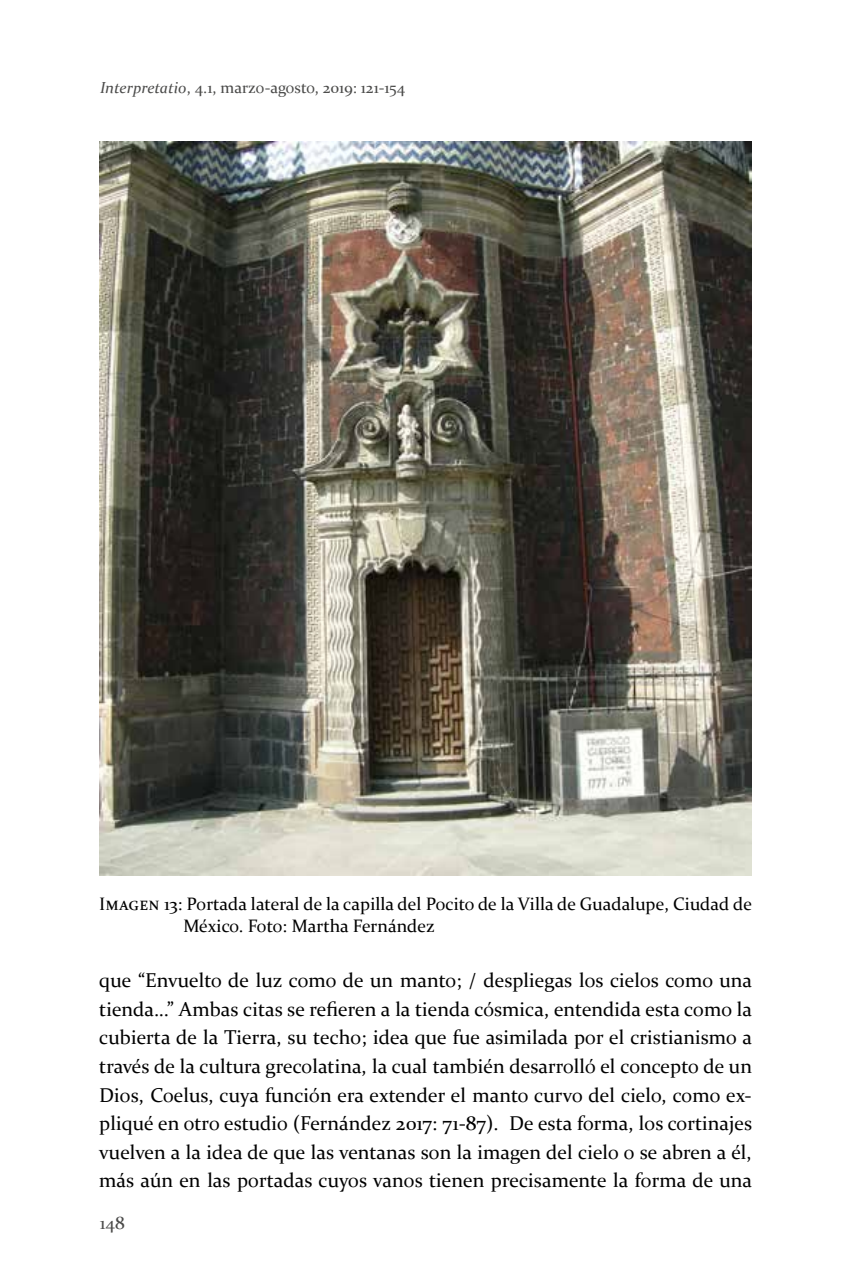
<style>
.page{position:relative;width:851px;height:1276px;background:#fff}
.page>*{position:absolute;margin:0;border:0;box-sizing:border-box;transform-origin:0 0}
.t1{font:20px/28.6px "Constantia";color:#000;text-align:justify}
.t2{font:18px/21.6px "Constantia";color:#000}
.t3{font:18px "Constantia";color:#4a4a49}
.t4{font:16px "Constantia";color:#4a4a49}
.s1{font-style:italic}
</style>
<div class="page">
<img style="left:99px;top:142px;width:652px;height:734px">
<p class="t4" style="left:100px;top:76px;width:307px"><span class="s1">Interpretatio</span>, 4.1, marzo-agosto, 2019: 121-154</p>
<p class="t2" style="left:183px;top:892px;width:570px;text-indent:-84px">Imagen 13: Portada lateral de la capilla del Pocito de la Villa de Guadalupe, Ciudad de<br>México. Foto: Martha Fernández</p>
<p class="t1" style="left:99px;top:965px;width:654px">que “Envuelto de luz como de un manto; / despliegas los cielos como una tienda…” Ambas citas se refieren a la tienda cósmica, entendida esta como la cubierta de la Tierra, su techo; idea que fue asimilada por el cristianismo a través de la cultura grecolatina, la cual también desarrolló el concepto de un Dios, Coelus, cuya función era extender el manto curvo del cielo, como ex&shy;pliqué en otro estudio (Fernández 2017: 71-87). De esta forma, los cortinajes vuelven a la idea de que las ventanas son la imagen del cielo o se abren a él, más aún en las portadas cuyos vanos tienen precisamente la forma de una</p>
<p class="t3" style="left:100px;top:1210px;width:26px">148</p>
</div>
